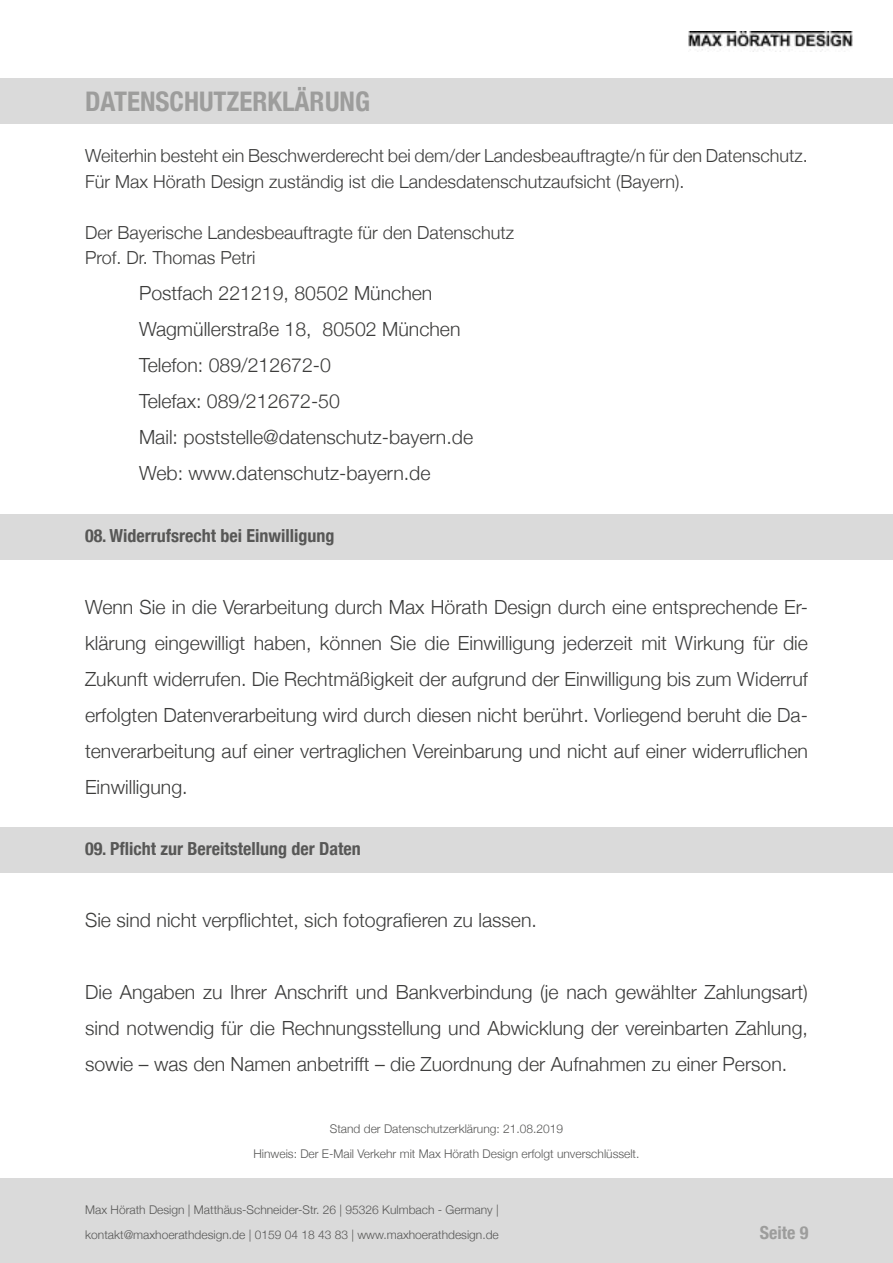
<style>
.page{position:relative;width:893px;height:1263px;background:#fff}
.page>*{position:absolute;margin:0;border:0;box-sizing:border-box;transform-origin:0 0}
.t1{font:700 condensed 27px "Helvetica Neue";color:#9d9d9c}
.t2{font:300 19.5px/36px "Helvetica Neue";color:#3c3c3b;text-align:justify}
.t3{font:300 18px/25.5px "Helvetica Neue";color:#3c3c3b}
.t4{font:700 condensed 18px "Helvetica Neue";color:#575756}
.t5{font:700 condensed 18px "Helvetica Neue";color:#9d9d9c}
.t6{font:300 12px/25.5px "Helvetica Neue";color:#575756}
</style>
<div class="page">
<div style="left:0;top:1178px;width:893px;height:85px;background:#dadada"></div>
<img style="left:689px;top:31px;width:164px;height:21px">
<div style="left:0;top:514px;width:893px;height:46px;background:#dadada"></div>
<div style="left:0;top:827px;width:893px;height:45px;background:#dadada"></div>
<div style="left:0;top:78px;width:893px;height:45px;background:#dadada"></div>
<h1 class="t1" style="left:85px;top:85px;width:287px">DATENSCHUTZERKLÄRUNG</h1>
<p class="t3" style="left:85px;top:142px;width:724px">Weiterhin besteht ein Beschwerderecht bei dem/der Landesbeauftragte/n für den Datenschutz.<br>Für Max Hörath Design zuständig ist die Landesdatenschutzaufsicht (Bayern).</p>
<p class="t3" style="left:85px;top:219px;width:431px">Der Bayerische Landesbeauftragte für den Datenschutz<br>Prof. Dr. Thomas Petri</p>
<p class="t2" style="left:139px;top:275px;width:336px;text-align:left">Postfach 221219, 80502 München<br>Wagmüllerstraße 18, 80502 München<br>Telefon: 089/212672-0<br>Telefax: 089/212672-50<br>Mail: poststelle@datenschutz-bayern.de<br>Web: www.datenschutz-bayern.de</p>
<p class="t4" style="left:85px;top:524px;width:251px">08. Widerrufsrecht bei Einwilligung</p>
<p class="t2" style="left:85px;top:588px;width:724px">Wenn Sie in die Verarbeitung durch Max Hörath Design durch eine entsprechende Er&shy;klärung eingewilligt haben, können Sie die Einwilligung jederzeit mit Wirkung für die Zukunft widerrufen. Die Rechtmäßigkeit der aufgrund der Einwilligung bis zum Widerruf erfolgten Datenverarbeitung wird durch diesen nicht berührt. Vorliegend beruht die Da&shy;tenverarbeitung auf einer vertraglichen Vereinbarung und nicht auf einer widerruflichen Einwilligung.</p>
<p class="t4" style="left:85px;top:838px;width:277px">09. Pflicht zur Bereitstellung der Daten</p>
<p class="t2" style="left:85px;top:902px;width:453px">Sie sind nicht verpflichtet, sich fotografieren zu lassen.</p>
<p class="t2" style="left:85px;top:974px;width:724px">Die Angaben zu Ihrer Anschrift und Bankverbindung (je nach gewählter Zahlungsart) sind notwendig für die Rechnungsstellung und Abwicklung der vereinbarten Zahlung, sowie – was den Namen anbetrifft – die Zuordnung der Aufnahmen zu einer Person.</p>
<p class="t6" style="left:253px;top:1115px;width:388px;text-align:center">Stand der Datenschutzerklärung: 21.08.2019<br>Hinweis: Der E-Mail Verkehr mit Max Hörath Design erfolgt unverschlüsselt.</p>
<p class="t6" style="left:85px;top:1196px;width:415px">Max Hörath Design | Matthäus-Schneider-Str. 26 | 95326 Kulmbach - Germany | kontakt@maxhoerathdesign.de | 0159 04 18 43 83 | www.maxhoerathdesign.de</p>
<p class="t5" style="left:760px;top:1222px;width:50px">Seite 9</p>
</div>
